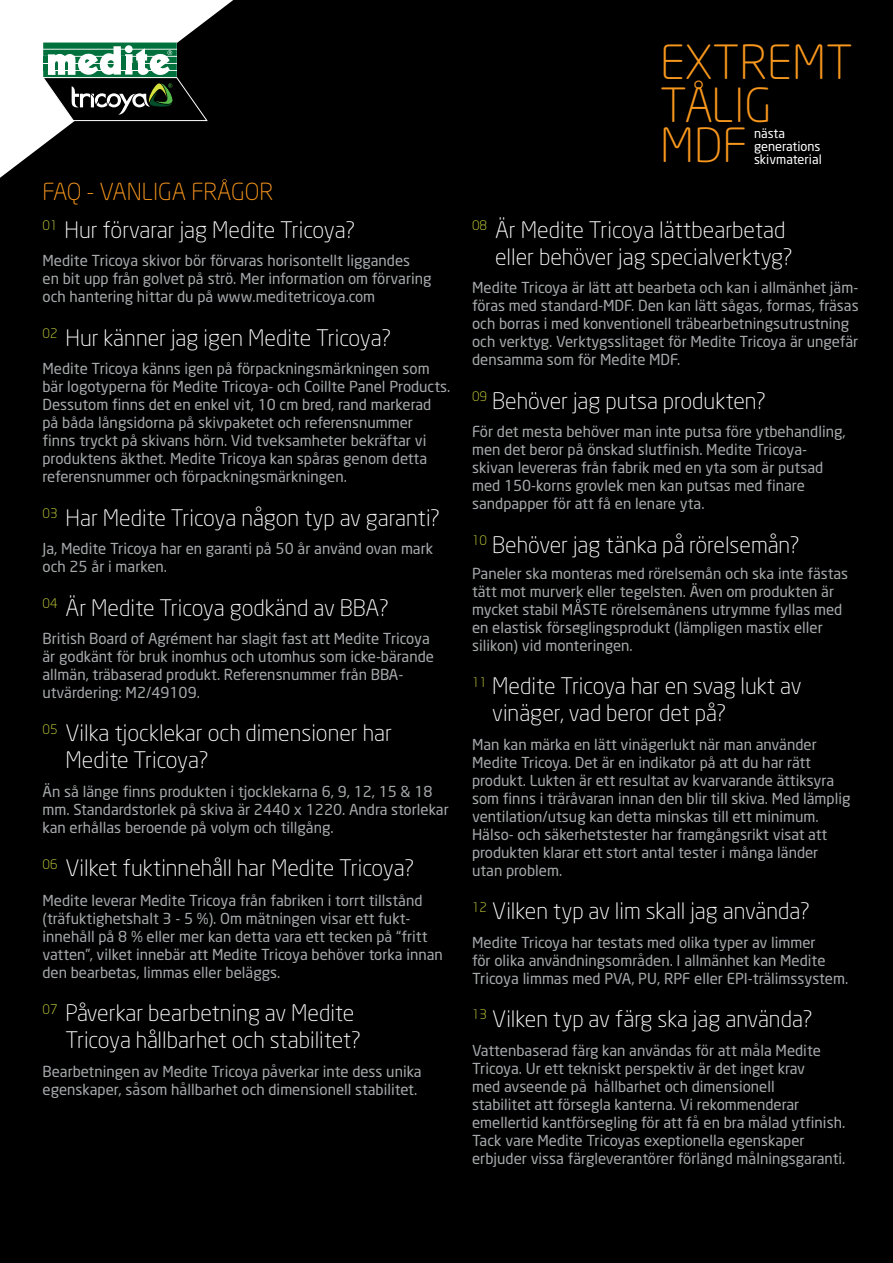
<style>
.page{position:relative;width:893px;height:1263px;background:#000}
.page>*{position:absolute;margin:0;border:0;box-sizing:border-box;transform-origin:0 0}
.t1{font:300 46.5px/41.7px "Neo Sans CE";color:#f8971d}
.t2{font:300 23.25px "Neo Sans CE";color:#f8971d}
.t3{font:300 22.5px/27px "Neo Sans CE";color:#fff}
.t4{font:15px/18px "Neo Sans CE";color:#a7aaac}
.t5{font:300 13.05px "Neo Sans CE";color:#d6e03d}
.t6{font:12.75px/13px "Neo Sans CE";color:#fff}
</style>
<div class="page">
<svg style="left:42px;top:43px;width:166px;height:79px"></svg>
<svg style="left:222px;top:179px;width:5px;height:4px"></svg>
<svg style="left:576px;top:599px;width:4px;height:4px"></svg>
<h2 class="t2" style="left:43px;top:178px;width:232px">FAQ - VANLIGA FRAGOR</h2>
<h3 class="t3" style="left:64px;top:216px;width:292px">Hur förvarar jag Medite Tricoya?</h3>
<p class="t5" style="left:43px;top:218px;width:17px">01</p>
<h1 class="t1" style="left:660px;top:41px;width:194px">EXTREMT<br>TA<sup>°</sup> LIG<br>MDF</h1>
<p class="t6" style="left:754px;top:127px;width:69px">nästa generations skivmaterial</p>
<p class="t5" style="left:472px;top:218px;width:17px">08</p>
<h3 class="t3" style="left:495px;top:216px;width:292px">Är Medite Tricoya lättbearbetad</h3>
<p class="t4" style="left:43px;top:252px;width:369px">Medite Tricoya skivor bör förvaras horisontellt liggandes</p>
<h3 class="t3" style="left:495px;top:243px;width:299px">eller behöver jag specialverktyg?</h3>
<p class="t4" style="left:43px;top:270px;width:391px">en bit upp fra<sup>°</sup> n golvet pa<sup>°</sup> strö. Mer information om förvaring och hantering hittar du pa<sup>°</sup> www.meditetricoya.com</p>
<p class="t4" style="left:472px;top:279px;width:388px">Medite Tricoya är lätt att bearbeta och kan i allmänhet jäm&shy;föras med standard-MDF. Den kan lätt sa<sup>°</sup> gas, formas, fräsas och borras i med konventionell träbearbetningsutrustning och verktyg. Verktygsslitaget för Medite Tricoya är ungefär densamma som för Medite MDF.</p>
<p class="t5" style="left:43px;top:326px;width:17px">02</p>
<h3 class="t3" style="left:65px;top:324px;width:327px">Hur känner jag igen Medite Tricoya?</h3>
<p class="t4" style="left:43px;top:360px;width:409px">Medite Tricoya känns igen pa<sup>°</sup> förpackningsmärkningen som bär logotyperna för Medite Tricoya- och Coillte Panel Products.<br>Dessutom finns det en enkel vit, 10 cm bred, rand markerad<br>pa<sup>°</sup> ba<sup>°</sup> da la<sup>°</sup> ngsidorna pa<sup>°</sup> skivpaketet och referensnummer<br>finns tryckt pa<sup>°</sup> skivans hörn. Vid tveksamheter bekräftar vi produktens äkthet. Medite Tricoya kan spa<sup>°</sup> ras genom detta referensnummer och förpackningsmärkningen.</p>
<p class="t5" style="left:472px;top:389px;width:17px">09</p>
<h3 class="t3" style="left:492px;top:387px;width:275px">Behöver jag putsa produkten?</h3>
<p class="t4" style="left:472px;top:423px;width:375px">För det mesta behöver man inte putsa före ytbehandling, men det beror pa<sup>°</sup> önskad slutfinish. Medite Tricoya&shy;skivan levereras fra<sup>°</sup> n fabrik med en yta som är putsad med 150-korns grovlek men kan putsas med finare sandpapper för att fa<sup>°</sup> en lenare yta.</p>
<h3 class="t3" style="left:65px;top:504px;width:376px">Har Medite Tricoya na<sup>°</sup>gon typ av garanti?</h3>
<p class="t5" style="left:43px;top:506px;width:17px">03</p>
<p class="t4" style="left:43px;top:540px;width:392px">Ja, Medite Tricoya har en garanti pa<sup>°</sup> 50 a<sup>°</sup> r använd ovan mark och 25 a<sup>°</sup> r i marken.</p>
<p class="t5" style="left:43px;top:595px;width:17px">04</p>
<h3 class="t3" style="left:65px;top:594px;width:325px">Är Medite Tricoya godkänd av BBA?</h3>
<p class="t4" style="left:43px;top:630px;width:393px">British Board of Agrément har slagit fast att Medite Tricoya är godkänt för bruk inomhus och utomhus som icke-bärande allmän, träbaserad produkt. Referensnummer fra<sup>°</sup> n BBA&shy;utvärdering: M2/49109.</p>
<p class="t5" style="left:43px;top:721px;width:17px">05</p>
<h3 class="t3" style="left:65px;top:719px;width:328px">Vilka tjocklekar och dimensioner har<br>Medite Tricoya?</h3>
<p class="t4" style="left:43px;top:782px;width:408px">Än sa<sup>°</sup> länge finns produkten i tjocklekarna 6, 9, 12, 15 &amp; 18 mm. Standardstorlek pa<sup>°</sup> skiva är 2440 x 1220. Andra storlekar kan erha<sup>°</sup> llas beroende pa<sup>°</sup> volym och tillga<sup>°</sup> ng.</p>
<p class="t5" style="left:43px;top:856px;width:17px">06</p>
<h3 class="t3" style="left:65px;top:854px;width:350px">Vilket fuktinneha<sup>°</sup>ll har Medite Tricoya?</h3>
<p class="t4" style="left:43px;top:891px;width:402px">Medite leverar Medite Tricoya fra<sup>°</sup> n fabriken i torrt tillsta<sup>°</sup> nd (träfuktighetshalt 3 - 5 %). Om mätningen visar ett fukt&shy;inneha<sup>°</sup> ll pa<sup>°</sup> 8 % eller mer kan detta vara ett tecken pa<sup>°</sup> “fritt vatten”, vilket innebär att Medite Tricoya behöver torka innan den bearbetas, limmas eller beläggs.</p>
<p class="t5" style="left:43px;top:1001px;width:17px">07</p>
<h3 class="t3" style="left:65px;top:999px;width:297px">Pa<sup>°</sup>verkar bearbetning av Medite<br>Tricoya ha<sup>°</sup>llbarhet och stabilitet?</h3>
<p class="t4" style="left:43px;top:1062px;width:381px">Bearbetningen av Medite Tricoya pa<sup>°</sup> verkar inte dess unika egenskaper, sa<sup>°</sup> som ha<sup>°</sup> llbarhet och dimensionell stabilitet.</p>
<h3 class="t3" style="left:492px;top:531px;width:309px">Behöver jag tänka pa<sup>°</sup> rörelsema<sup>°</sup>n?</h3>
<p class="t5" style="left:472px;top:533px;width:17px">10</p>
<p class="t4" style="left:472px;top:564px;width:378px">Paneler ska monteras med rörelsema<sup>°</sup> n och ska inte fästas tätt mot murverk eller tegelsten. Även om produkten är mycket stabil MASTE rörelsema<sup>°</sup> nens utrymme fyllas med en elastisk förseglingsprodukt (lämpligen mastix eller silikon) vid monteringen.</p>
<p class="t5" style="left:472px;top:674px;width:17px">11</p>
<h3 class="t3" style="left:492px;top:672px;width:311px">Medite Tricoya har en svag lukt av vinäger, vad beror det pa<sup>°</sup>?</h3>
<p class="t4" style="left:472px;top:735px;width:380px">Man kan märka en lätt vinägerlukt när man använder Medite Tricoya. Det är en indikator pa<sup>°</sup> att du har rätt produkt. Lukten är ett resultat av kvarvarande ättiksyra som finns i trära<sup>°</sup> varan innan den blir till skiva. Med lämplig ventilation/utsug kan detta minskas till ett minimum.<br>Hälso- och säkerhetstester har framga<sup>°</sup> ngsrikt visat att produkten klarar ett stort antal tester i ma<sup>°</sup> nga länder utan problem.</p>
<p class="t5" style="left:472px;top:899px;width:17px">12</p>
<h3 class="t3" style="left:492px;top:897px;width:319px">Vilken typ av lim skall jag använda?</h3>
<p class="t4" style="left:472px;top:933px;width:378px">Medite Tricoya har testats med olika typer av limmer<br>för olika användningsomra<sup>°</sup> den. I allmänhet kan Medite<br>Tricoya limmas med PVA, PU, RPF eller EPI-trälimssystem.</p>
<p class="t5" style="left:472px;top:1007px;width:17px">13</p>
<h3 class="t3" style="left:492px;top:1005px;width:322px">Vilken typ av färg ska jag använda?</h3>
<p class="t4" style="left:472px;top:1041px;width:375px">Vattenbaserad färg kan användas för att ma<sup>°</sup> la Medite Tricoya. Ur ett tekniskt perspektiv är det inget krav<br>med avseende pa<sup>°</sup> ha<sup>°</sup> llbarhet och dimensionell<br>stabilitet att försegla kanterna. Vi rekommenderar emellertid kantförsegling för att fa<sup>°</sup> en bra ma<sup>°</sup> lad ytfinish.<br>Tack vare Medite Tricoyas exeptionella egenskaper erbjuder vissa färgleverantörer förlängd ma<sup>°</sup> lningsgaranti.</p>
</div>
